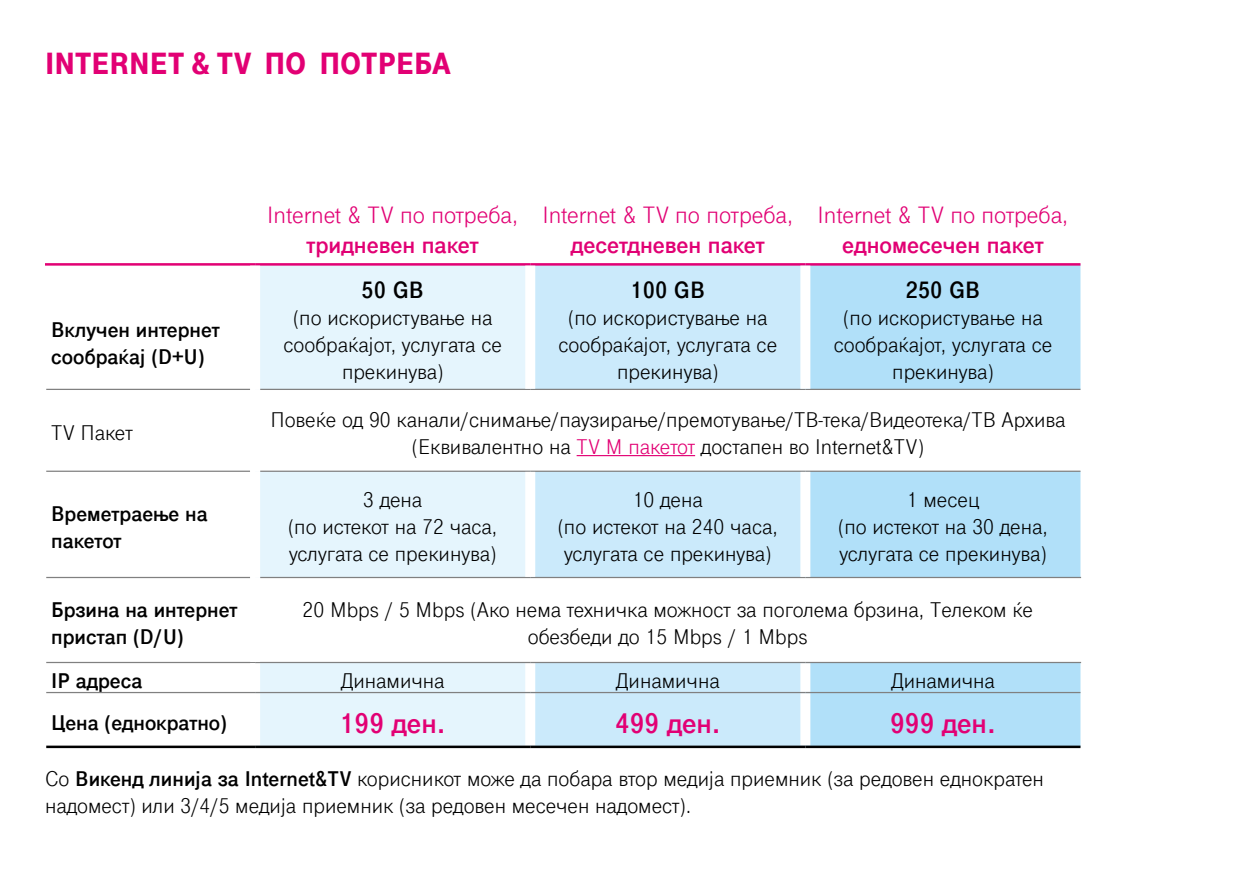
<style>
.page{position:relative;width:1250px;height:875px;background:#fff}
.page>*{position:absolute;margin:0;border:0;box-sizing:border-box;transform-origin:0 0}
.t1{font:900 32.5px "Tele Grotesk Next";color:#e20074}
.Table_Paragraph{font:700 30px "Tele Grotesk Next";color:#e20074}
.Table_Paragraph-2{font:25px/30px "Tele Grotesk Next";color:#e10074;text-align:center}
.Table_Paragraph-3{font:700 25px "Tele Grotesk Next";color:#000}
.Table_Paragraph-4{font:22.5px/27px "Tele Grotesk Next";color:#000;text-align:center}
.Table_Paragraph-5{font:700 22.5px/27px "Tele Grotesk Next";color:#000}
.s1{font-weight:700}
.s2{color:#e20074}
</style>
<div class="page">
<svg style="left:260px;top:266px;width:270px;height:480px;fill:#e5f5fd"></svg>
<svg style="left:530px;top:266px;width:275px;height:480px;fill:#cbeafb"></svg>
<svg style="left:805px;top:264px;width:276px;height:483px;fill:#b1e0f9"></svg>
<hr style="left:45px;top:263px;width:210px;height:3px;background:#e20074">
<hr style="left:255px;top:263px;width:275px;height:3px;background:#e20074">
<hr style="left:530px;top:263px;width:275px;height:3px;background:#e20074">
<hr style="left:805px;top:263px;width:275px;height:3px;background:#e20074">
<hr style="left:46px;top:389px;width:204px;height:1px;background:#808080">
<hr style="left:260px;top:389px;width:270px;height:1px;background:#808080">
<hr style="left:530px;top:389px;width:275px;height:1px;background:#808080">
<hr style="left:805px;top:389px;width:275px;height:1px;background:#808080">
<hr style="left:46px;top:471px;width:204px;height:1px;background:#808080">
<hr style="left:260px;top:471px;width:270px;height:1px;background:#808080">
<hr style="left:530px;top:471px;width:275px;height:1px;background:#808080">
<hr style="left:805px;top:471px;width:275px;height:1px;background:#808080">
<hr style="left:46px;top:577px;width:204px;height:1px;background:#808080">
<hr style="left:46px;top:662px;width:209px;height:1px;background:#808080">
<div style="left:525px;top:266px;width:10px;height:123px;background:#fff"></div>
<div style="left:800px;top:266px;width:10px;height:123px;background:#fff"></div>
<div style="left:525px;top:663px;width:10px;height:29px;background:#fff"></div>
<div style="left:800px;top:663px;width:10px;height:29px;background:#fff"></div>
<div style="left:525px;top:693px;width:10px;height:53px;background:#fff"></div>
<div style="left:800px;top:693px;width:10px;height:53px;background:#fff"></div>
<hr style="left:260px;top:577px;width:270px;height:1px;background:#808080">
<hr style="left:530px;top:577px;width:275px;height:1px;background:#808080">
<hr style="left:805px;top:577px;width:276px;height:1px;background:#808080">
<hr style="left:255px;top:662px;width:275px;height:1px;background:#808080">
<hr style="left:530px;top:662px;width:275px;height:1px;background:#808080">
<hr style="left:805px;top:662px;width:276px;height:1px;background:#808080">
<hr style="left:46px;top:692px;width:209px;height:1px;background:#808080">
<hr style="left:255px;top:692px;width:275px;height:1px;background:#808080">
<hr style="left:530px;top:692px;width:275px;height:1px;background:#808080">
<hr style="left:805px;top:692px;width:275px;height:1px;background:#808080">
<hr style="left:46px;top:746px;width:209px;height:2px;background:#000">
<hr style="left:255px;top:746px;width:275px;height:2px;background:#000">
<hr style="left:530px;top:746px;width:275px;height:2px;background:#000">
<hr style="left:805px;top:746px;width:275px;height:2px;background:#000">
<div style="left:525px;top:472px;width:10px;height:105px;background:#fff"></div>
<div style="left:800px;top:472px;width:10px;height:105px;background:#fff"></div>
<hr style="left:577px;top:455px;width:118px;height:1px;background:#e20074">
<p class="t1" style="left:45px;top:45px;width:407px">INTERNET &amp; TV ПО ПОТРЕБА</p>
<p class="Table_Paragraph-5" style="left:51px;top:316px;width:170px">Вклучен интернет сообраќај (D+U)</p>
<p class="Table_Paragraph-4" style="left:51px;top:420px;width:83px">TV Пакет</p>
<p class="Table_Paragraph-5" style="left:51px;top:500px;width:158px">Времетраење на пакетот</p>
<p class="Table_Paragraph-2" style="left:267px;top:200px;width:252px">Internet &amp; TV по потреба, <span class="s1">тридневен пакет</span></p>
<p class="Table_Paragraph-2" style="left:542px;top:200px;width:252px">Internet &amp; TV по потреба, <span class="s1">десетдневен пакет</span></p>
<p class="Table_Paragraph-2" style="left:818px;top:200px;width:252px">Internet &amp; TV по потреба, <span class="s1">едномесечен пакет</span></p>
<p class="Table_Paragraph-3" style="left:362px;top:275px;width:64px">50 GB</p>
<p class="Table_Paragraph-4" style="left:283px;top:304px;width:220px">(по искористување на сообраќајот, услугата се прекинува)</p>
<p class="Table_Paragraph-3" style="left:631px;top:275px;width:76px">100 GB</p>
<p class="Table_Paragraph-4" style="left:559px;top:304px;width:220px">(по искористување на сообраќајот, услугата се прекинува)</p>
<p class="Table_Paragraph-3" style="left:906px;top:275px;width:76px">250 GB</p>
<p class="Table_Paragraph-4" style="left:834px;top:304px;width:220px">(по искористување на сообраќајот, услугата се прекинува)</p>
<p class="Table_Paragraph-4" style="left:270px;top:406px;width:797px">Повеќе од 90 канали/снимање/паузирање/премотување/ТВ-тека/Видеотека/ТВ Архива</p>
<p class="Table_Paragraph-4" style="left:412px;top:433px;width:514px">(Еквивалентно на <span class="s2">TV M пакетот</span> достапен во Internet&amp;TV)</p>
<p class="Table_Paragraph-4" style="left:363px;top:487px;width:61px">3 дена</p>
<p class="Table_Paragraph-4" style="left:288px;top:514px;width:211px;text-align:left">(по истекот на 72 часа, услугата се прекинува)</p>
<p class="Table_Paragraph-4" style="left:633px;top:487px;width:72px">10 дена</p>
<p class="Table_Paragraph-4" style="left:558px;top:514px;width:222px;text-align:left">(по истекот на 240 часа, услугата се прекинува)</p>
<p class="Table_Paragraph-4" style="left:907px;top:487px;width:74px">1 месец</p>
<p class="Table_Paragraph-4" style="left:838px;top:514px;width:211px;text-align:left">(по истекот на 30 дена, услугата се прекинува)</p>
<p class="Table_Paragraph-5" style="left:51px;top:596px;width:188px">Брзина на интернет пристап (D/U)</p>
<p class="Table_Paragraph-4" style="left:303px;top:596px;width:732px">20 Mbps / 5 Mbps (Ако нема техничка можност за поголема брзина, Tелеком ќе обезбеди до 15 Mbps / 1 Mbps</p>
<p class="Table_Paragraph-5" style="left:51px;top:667px;width:93px">IP адреса</p>
<p class="Table_Paragraph-4" style="left:341px;top:667px;width:105px">Динамична</p>
<p class="Table_Paragraph-4" style="left:616px;top:667px;width:105px">Динамична</p>
<p class="Table_Paragraph-4" style="left:891px;top:667px;width:105px">Динамична</p>
<p class="Table_Paragraph-5" style="left:51px;top:709px;width:177px">Цена (еднократно)</p>
<p class="Table_Paragraph" style="left:340px;top:706px;width:107px">199 ден.</p>
<p class="Table_Paragraph" style="left:615px;top:706px;width:107px">499 ден.</p>
<p class="Table_Paragraph" style="left:890px;top:706px;width:107px">999 ден.</p>
<p class="Table_Paragraph-4" style="left:45px;top:766px;width:1000px;text-align:left">Со <span class="s1">Викенд линија за Internet&amp;TV</span> корисникот може да побара втор медија приемник (за редовен еднократен надомест) или 3/4/5 медија приемник (за редовен месечен надомест).</p>
</div>
